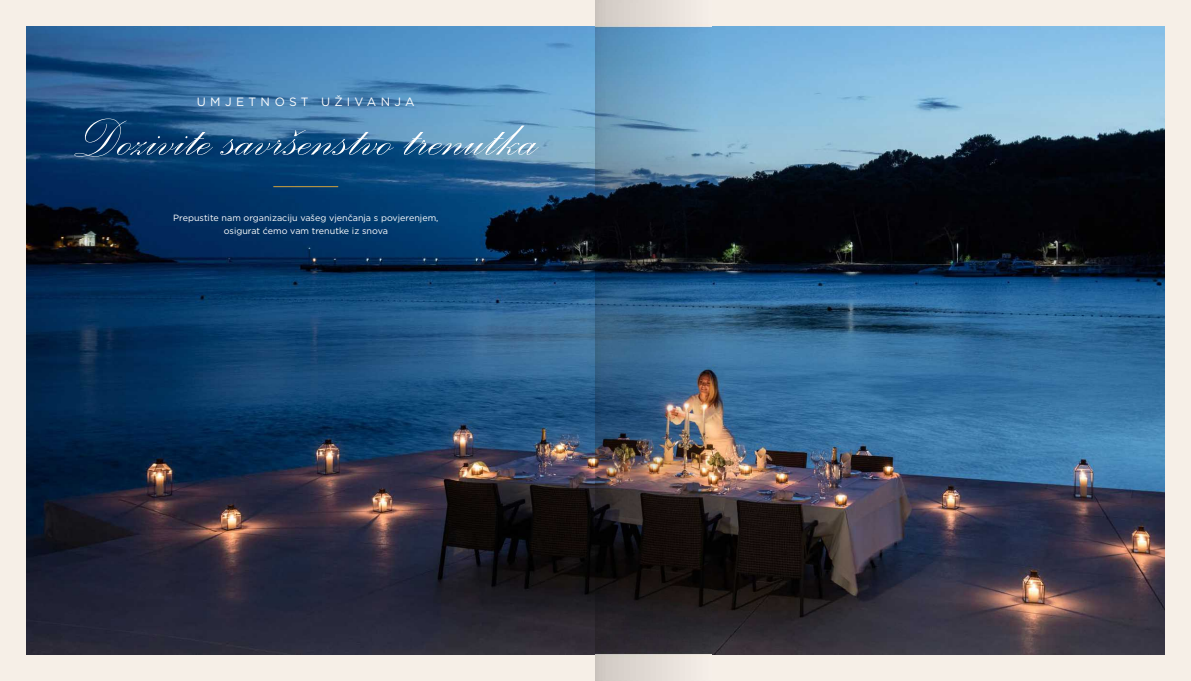
<style>
.page{position:relative;width:1191px;height:681px;background:#fff}
.page>*{position:absolute;margin:0;border:0;box-sizing:border-box;transform-origin:0 0}
.t1{font:68px "Palace Script";color:#fff}
.t2{font:12px "Gotham";letter-spacing:.36em;color:#fff}
.t3{font:9px/13px "Gotham";color:#fff;text-align:center}
</style>
<div class="page">
<div style="left:595px;top:0;width:596px;height:680px;background:#f6efe7"></div>
<div style="left:0;top:0;width:595px;height:680px;background:#f6efe7"></div>
<img style="left:27px;top:27px;width:1137px;height:626px">
<hr style="left:273px;top:186px;width:65px;height:1px;background:#d2a23d">
<img style="left:595px;top:0;width:116px;height:680px">
<h2 class="t2" style="left:197px;top:96px;width:219px">UMJETNOST UŽIVANJA</h2>
<h1 class="t1" style="left:73px;top:93px;width:466px">Dozivite savršenstvo trenutka</h1>
<p class="t3" style="left:173px;top:211px;width:267px">Prepustite nam organizaciju vašeg vjenčanja s povjerenjem, osigurat ćemo vam trenutke iz snova</p>
</div>
